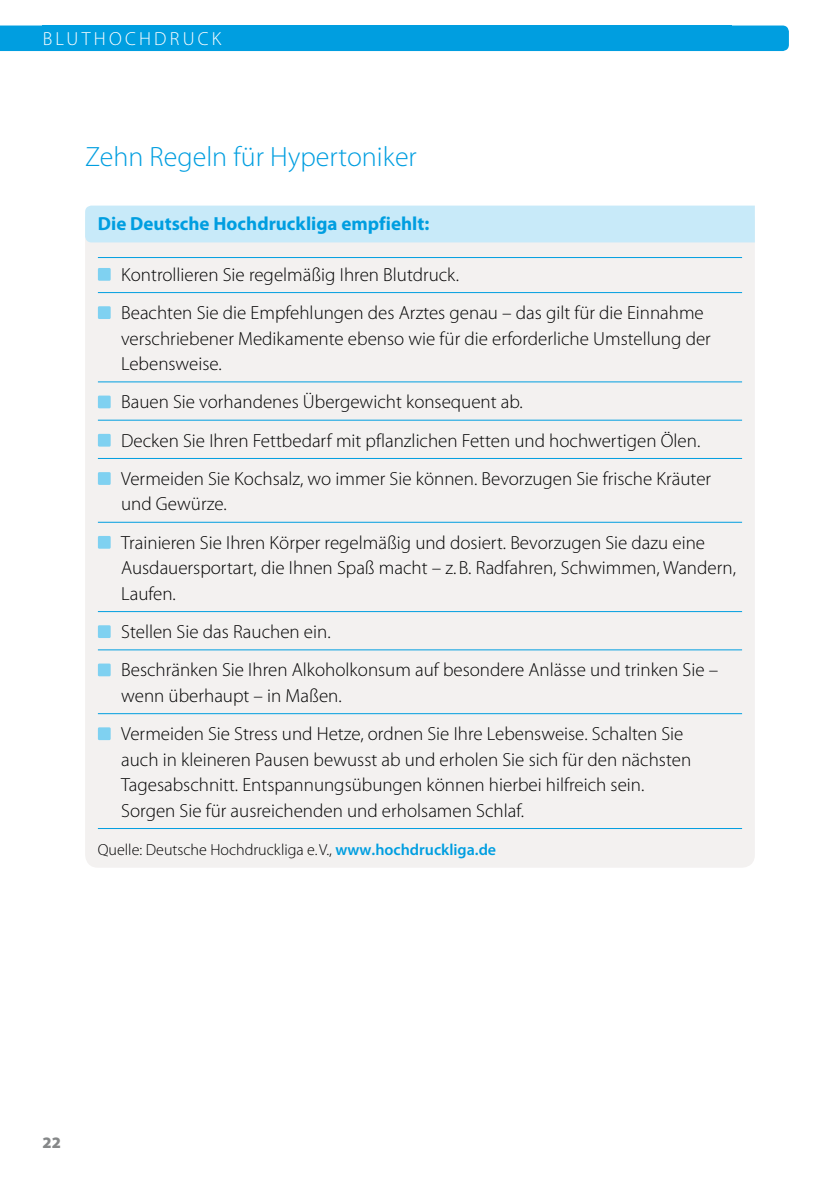
<style>
.page{position:relative;width:840px;height:1191px;background:#fff}
.page>*{position:absolute;margin:0;border:0;box-sizing:border-box;transform-origin:0 0}
.t1{font:300 28px "Myriad Pro";color:#009ee0}
.t2{font:300 19px/38.2px "Myriad Pro";color:#000}
.t3{font:700 19px "Myriad Pro";color:#009ee0}
.t4{font:300 19px "Myriad Pro";letter-spacing:.17em;color:#fff}
.t5{font:300 16px "Myriad Pro";color:#000}
.t6{font:900 16px "Myriad Pro";color:#868889}
.s1{font-weight:600;color:#009ee0}
</style>
<div class="page">
<div style="left:0;top:26px;width:788px;height:25px;background:#009ee0"></div>
<div style="left:43px;top:26px;width:688px;height:25px;background:#009ee0"></div>
<div style="left:85px;top:207px;width:669px;height:660px;background:#f3f1f0;border-radius:13px"></div>
<div style="left:85px;top:206px;width:669px;height:36px;background:#c8eaf9"></div>
<hr style="left:98px;top:257px;width:643px;height:1px;background:#009ee0">
<hr style="left:98px;top:292px;width:643px;height:1px;background:#009ee0">
<hr style="left:98px;top:381px;width:643px;height:1px;background:#009ee0">
<hr style="left:98px;top:420px;width:643px;height:1px;background:#009ee0">
<hr style="left:98px;top:458px;width:643px;height:1px;background:#009ee0">
<hr style="left:98px;top:522px;width:643px;height:1px;background:#009ee0">
<hr style="left:98px;top:611px;width:643px;height:1px;background:#009ee0">
<hr style="left:98px;top:649px;width:643px;height:1px;background:#009ee0">
<hr style="left:98px;top:713px;width:643px;height:1px;background:#009ee0">
<hr style="left:98px;top:828px;width:643px;height:1px;background:#009ee0">
<div style="left:98px;top:268px;width:13px;height:13px;background:#7fd1f1"></div>
<div style="left:98px;top:306px;width:13px;height:13px;background:#7fd1f1"></div>
<div style="left:98px;top:395px;width:13px;height:13px;background:#7fd1f1"></div>
<div style="left:98px;top:434px;width:13px;height:12px;background:#7fd1f1"></div>
<div style="left:98px;top:472px;width:13px;height:13px;background:#7fd1f1"></div>
<div style="left:98px;top:536px;width:13px;height:13px;background:#7fd1f1"></div>
<div style="left:98px;top:625px;width:13px;height:13px;background:#7fd1f1"></div>
<div style="left:98px;top:663px;width:13px;height:13px;background:#7fd1f1"></div>
<div style="left:98px;top:727px;width:13px;height:13px;background:#7fd1f1"></div>
<p class="t4" style="left:43px;top:29px;width:180px">BLUTHOCHDRUCK</p>
<h1 class="t1" style="left:85px;top:141px;width:333px">Zehn Regeln für Hypertoniker</h1>
<p class="t3" style="left:98px;top:213px;width:333px">Die Deutsche Hochdruckliga empfiehlt:</p>
<p class="t2" style="left:121px;top:256px;width:584px">Kontrollieren Sie regelmäßig Ihren Blutdruck.<br>Beachten Sie die Empfehlungen des Arztes genau – das gilt für die Einnahme</p>
<p class="t2" style="left:121px;top:326px;width:591px;line-height:25.6px">verschriebener Medikamente ebenso wie für die erforderliche Umstellung der<br>Lebensweise.</p>
<p class="t2" style="left:121px;top:383px;width:591px">Bauen Sie vorhandenes Übergewicht konsequent ab.<br>Decken Sie Ihren Fettbedarf mit pflanzlichen Fetten und hochwertigen Ölen.<br>Vermeiden Sie Kochsalz, wo immer Sie können. Bevorzugen Sie frische Kräuter</p>
<p class="t2" style="left:121px;top:485px;width:585px">und Gewürze.<br>Trainieren Sie Ihren Körper regelmäßig und dosiert. Bevorzugen Sie dazu eine</p>
<p class="t2" style="left:121px;top:555px;width:616px;line-height:25.6px">Ausdauersportart, die Ihnen Spaß macht – z.B. Radfahren, Schwimmen, Wandern,<br>Laufen.</p>
<p class="t2" style="left:121px;top:613px;width:598px">Stellen Sie das Rauchen ein.<br>Beschränken Sie Ihren Alkoholkonsum auf besondere Anlässe und trinken Sie –</p>
<p class="t2" style="left:121px;top:676px;width:563px">wenn überhaupt – in Maßen.<br>Vermeiden Sie Stress und Hetze, ordnen Sie Ihre Lebensweise. Schalten Sie</p>
<p class="t2" style="left:121px;top:747px;width:571px;line-height:25.6px">auch in kleineren Pausen bewusst ab und erholen Sie sich für den nächsten<br>Tagesabschnitt. Entspannungsübungen können hierbei hilfreich sein.<br>Sorgen Sie für ausreichenden und erholsamen Schlaf.</p>
<p class="t5" style="left:98px;top:841px;width:399px">Quelle: Deutsche Hochdruckliga e.V., <span class="s1">www.hochdruckliga.de</span></p>
<p class="t6" style="left:43px;top:1134px;width:20px">22</p>
</div>
